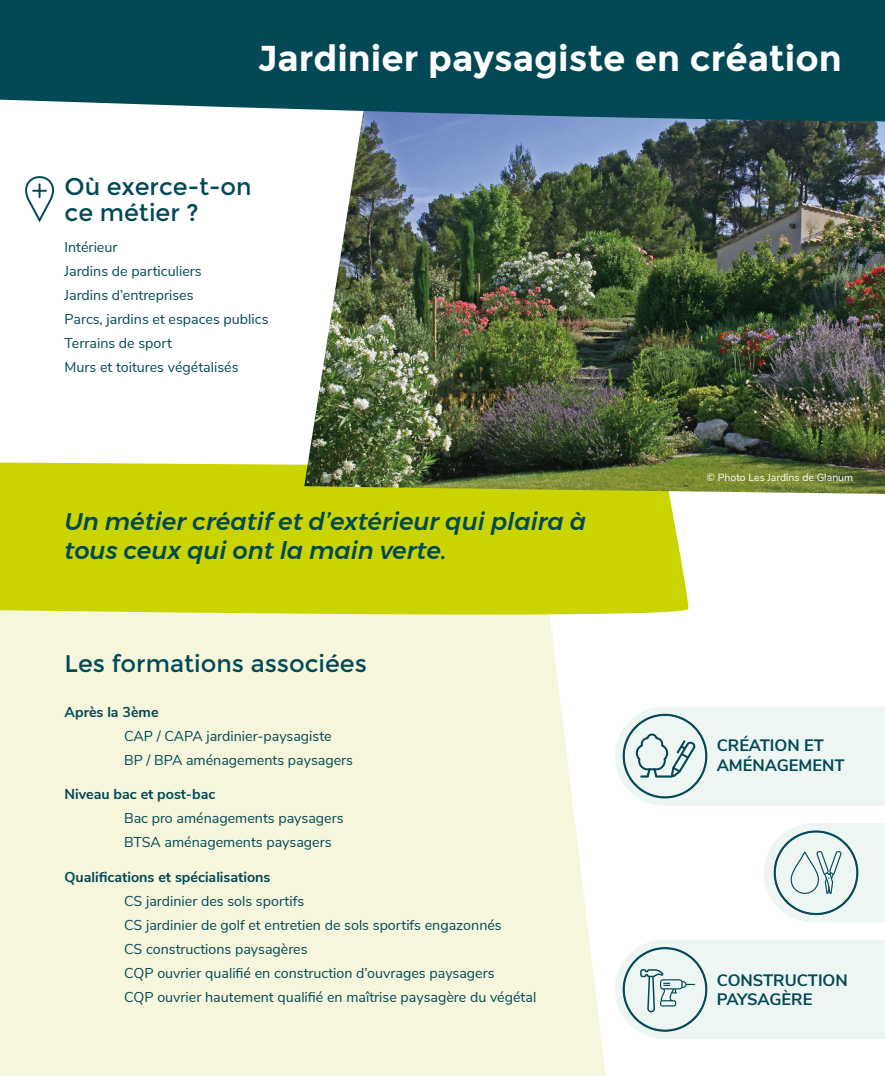
<style>
.page{position:relative;width:885px;height:1076px;background:#fff}
.page>*{position:absolute;margin:0;border:0;box-sizing:border-box;transform-origin:0 0}
.t1{font:700 36px "Montserrat";color:#fff}
.t2{font:italic 500 24px/28.8px "Montserrat";color:#024855}
.t3{font:24px/25.5px "Montserrat";color:#024855}
.t4{font:700 16.5px/19.5px "Nunito Sans";color:#024855}
.t5{font:14.25px/24px "Nunito Sans";color:#024855}
.t6{font:700 14.25px "Nunito Sans";color:#024855}
.t7{font:10.5px "Nunito Sans";color:#fff}
</style>
<div class="page">
<div style="left:0;top:614px;width:606px;height:462px;background:#f5f6db"></div>
<div style="left:0;top:462px;width:688px;height:152px;background:#cad400"></div>
<img style="left:304px;top:122px;width:580px;height:372px">
<svg style="left:764px;top:823px;width:120px;height:99px;background:#dde9e7"></svg>
<svg style="left:615px;top:706px;width:269px;height:100px;background:#e5f0ec"></svg>
<svg style="left:0;top:0;width:884px;height:122px;background:#135461"></svg>
<svg style="left:25px;top:176px;width:29px;height:47px"></svg>
<svg style="left:615px;top:940px;width:269px;height:99px;background:#e5f0ed"></svg>
<h1 class="t1" style="left:258px;top:37px;width:585px">Jardinier paysagiste en création</h1>
<h2 class="t3" style="left:64px;top:175px;width:189px">Où exerce-t-on ce métier ?</h2>
<p class="t5" style="left:64px;top:234px;width:205px">Intérieur<br>Jardins de particuliers<br>Jardins d’entreprises<br>Parcs, jardins et espaces publics<br>Terrains de sport<br>Murs et toitures végétalisés</p>
<h2 class="t2" style="left:64px;top:507px;width:523px">Un métier créatif et d’extérieur qui plaira à tous ceux qui ont la main verte.</h2>
<h2 class="t3" style="left:64px;top:651px;width:304px">Les formations associées</h2>
<p class="t6" style="left:64px;top:701px;width:96px">Après la 3ème</p>
<p class="t5" style="left:124px;top:723px;width:230px">CAP / CAPA jardinier-paysagiste<br>BP / BPA aménagements paysagers</p>
<p class="t6" style="left:64px;top:784px;width:152px">Niveau bac et post-bac</p>
<p class="t5" style="left:124px;top:805px;width:221px">Bac pro aménagements paysagers<br>BTSA aménagements paysagers</p>
<p class="t6" style="left:64px;top:866px;width:207px">Qualifications et spécialisations</p>
<p class="t5" style="left:124px;top:888px;width:413px">CS jardinier des sols sportifs<br>CS jardinier de golf et entretien de sols sportifs engazonnés<br>CS constructions paysagères<br>CQP ouvrier qualifié en construction d’ouvrages paysagers<br>CQP ouvrier hautement qualifié en maîtrise paysagère du végétal</p>
<p class="t7" style="left:706px;top:470px;width:148px">© Photo Les Jardins de Glanum</p>
<p class="t4" style="left:716px;top:735px;width:129px">CRÉATION ET<br>AMÉNAGEMENT</p>
<p class="t4" style="left:716px;top:969px;width:133px">CONSTRUCTION<br>PAYSAGÈRE</p>
</div>
